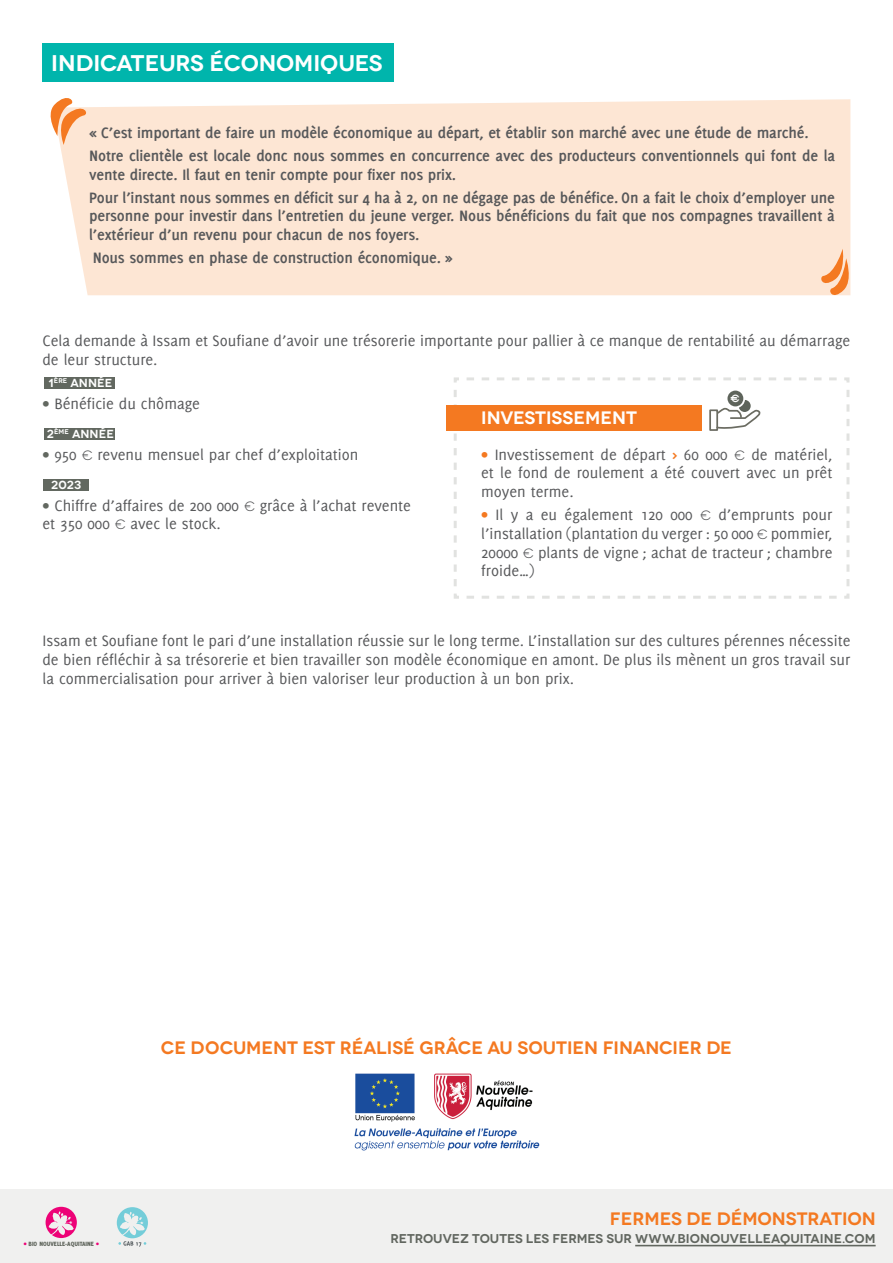
<style>
.page{position:relative;width:893px;height:1263px;background:#fff}
.page>*{position:absolute;margin:0;border:0;box-sizing:border-box;transform-origin:0 0}
.t1{font:600 22.65px "Novecentowide";letter-spacing:-.01em;color:#fff}
.t2{font:600 18px "Novecentowide";color:#f47921}
.t3{font:600 18px "Novecentowide";color:#fff}
.t4{font:16.5px/18.8px "Delicious";color:#57585a;text-align:justify}
.t5{font:700 16.5px/23px "Delicious";letter-spacing:-.01em;color:#57585a}
.t6{font:600 12.75px "Novecentowide";color:#61665f}
.t7{font:600 11.7px "Novecentowide";letter-spacing:.01em;color:#fff}
.t8{font:700 10.35px "Ginora Sans";color:#fff}
.t9{font:800 6.75px "Delicious";color:#5e645b}
.s1{color:#626860}
.s2{font-family:"Novecentowide";font-size:13.5px}
.s3{color:#f47921}
.s4{font-weight:700;color:#f47921}
.s5{color:#ed0277}
</style>
<div class="page">
<div style="left:0;top:1189px;width:893px;height:74px;background:#f0f0ef"></div>
<div style="left:43px;top:44px;width:351px;height:38px;background:#00b5ac"></div>
<hr style="left:635px;top:1245px;width:241px;height:1px;background:#61665f">
<svg style="left:117px;top:1207px;width:31px;height:39px"></svg>
<svg style="left:46px;top:1207px;width:31px;height:31px"></svg>
<div style="left:60px;top:99px;width:790px;height:196px;background:#fde6d4"></div>
<svg style="left:50px;top:98px;width:40px;height:47px"></svg>
<svg style="left:819px;top:249px;width:32px;height:47px;background:#f9c299"></svg>
<div style="left:44px;top:377px;width:70px;height:12px;background:#626860"></div>
<div style="left:44px;top:428px;width:70px;height:12px;background:#626860"></div>
<div style="left:44px;top:479px;width:45px;height:12px;background:#626860"></div>
<svg style="left:454px;top:377px;width:396px;height:222px"></svg>
<div style="left:446px;top:405px;width:256px;height:26px;background:#f47921"></div>
<div style="left:709px;top:409px;width:9px;height:22px;border:2px solid #6b6c62"></div>
<svg style="left:715px;top:400px;width:46px;height:29px"></svg>
<div style="left:727px;top:391px;width:16px;height:15px;background:#5e645b;border-radius:50%"></div>
<img style="left:354px;top:1073px;width:186px;height:78px">
<h1 class="t1" style="left:51px;top:49px;width:333px">INDICATEURS ÉCONOMIQUES</h1>
<p class="t5" style="left:89px;top:121px;width:747px">« C’est important de faire un modèle économique au départ, et établir son marché avec une étude de marché.<br>Notre clientèle est locale donc nous sommes en concurrence avec des producteurs conventionnels qui font de la</p>
<p class="t5" style="left:89px;top:163px;width:747px">vente directe. Il faut en tenir compte pour fixer nos prix.<br>Pour l’instant nous sommes en déficit sur 4 ha à 2, on ne dégage pas de bénéfice. On a fait le choix d’employer une</p>
<p class="t5" style="left:89px;top:206px;width:747px;line-height:18.8px">personne pour investir dans l’entretien du jeune verger. Nous bénéficions du fait que nos compagnes travaillent à l’extérieur d’un revenu pour chacun de nos foyers.</p>
<p class="t5" style="left:93px;top:246px;width:361px">Nous sommes en phase de construction économique. »</p>
<p class="t4" style="left:43px;top:331px;width:809px">Cela demande à Issam et Soufiane d’avoir une trésorerie importante pour pallier à ce manque de rentabilité au démarrage de leur structure.</p>
<p class="t4" style="left:43px;top:394px;width:159px"><span class="s1">•</span> Bénéficie du chômage</p>
<p class="t7" style="left:48px;top:376px;width:66px">1<sup>ÈRE</sup> ANNÉE</p>
<p class="t8" style="left:730px;top:393px;width:11px">€</p>
<p class="t3" style="left:481px;top:407px;width:157px">INVESTISSEMENT</p>
<p class="t7" style="left:47px;top:427px;width:69px">2<sup>ÈME</sup> ANNÉE</p>
<p class="t4" style="left:43px;top:445px;width:317px"><span class="s1">•</span> 950 <span class="s2">€</span> revenu mensuel par chef d’exploitation</p>
<p class="t7" style="left:51px;top:478px;width:31px">2023</p>
<p class="t4" style="left:43px;top:496px;width:370px"><span class="s1">•</span> Chiffre d’affaires de 200 000 <span class="s2">€</span> grâce à l’achat revente et 350 000 <span class="s2">€</span> avec le stock.</p>
<p class="t4" style="left:481px;top:445px;width:353px"><span class="s3">•</span> Investissement de départ <span class="s4">&gt;</span> 60 000 <span class="s2">€</span> de matériel, et le fond de roulement a été couvert avec un prêt moyen terme.</p>
<p class="t4" style="left:481px;top:505px;width:353px"><span class="s3">•</span> Il y a eu également 120 000 <span class="s2">€</span> d’emprunts pour l’installation (plantation du verger : 50 000 <span class="s2">€</span> pommier, 20000 <span class="s2">€</span> plants de vigne ; achat de tracteur ; chambre froide…)</p>
<p class="t4" style="left:43px;top:631px;width:809px">Issam et Soufiane font le pari d’une installation réussie sur le long terme. L’installation sur des cultures pérennes nécessite de bien réfléchir à sa trésorerie et bien travailler son modèle économique en amont. De plus ils mènent un gros travail sur la commercialisation pour arriver à bien valoriser leur production à un bon prix.</p>
<p class="t2" style="left:161px;top:1036px;width:573px">CE DOCUMENT EST RÉALISÉ GRÂCE AU SOUTIEN FINANCIER DE</p>
<p class="t2" style="left:610px;top:1208px;width:267px">FERMES DE DÉMONSTRATION</p>
<p class="t9" style="left:24px;top:1239px;width:77px"><span class="s5">•</span> BIO NOUVELLE-AQUITAINE <span class="s5">•</span></p>
<p class="t6" style="left:390px;top:1231px;width:487px">RETROUVEZ TOUTES LES FERMES SUR WWW.BIONOUVELLEAQUITAINE.COM</p>
</div>
